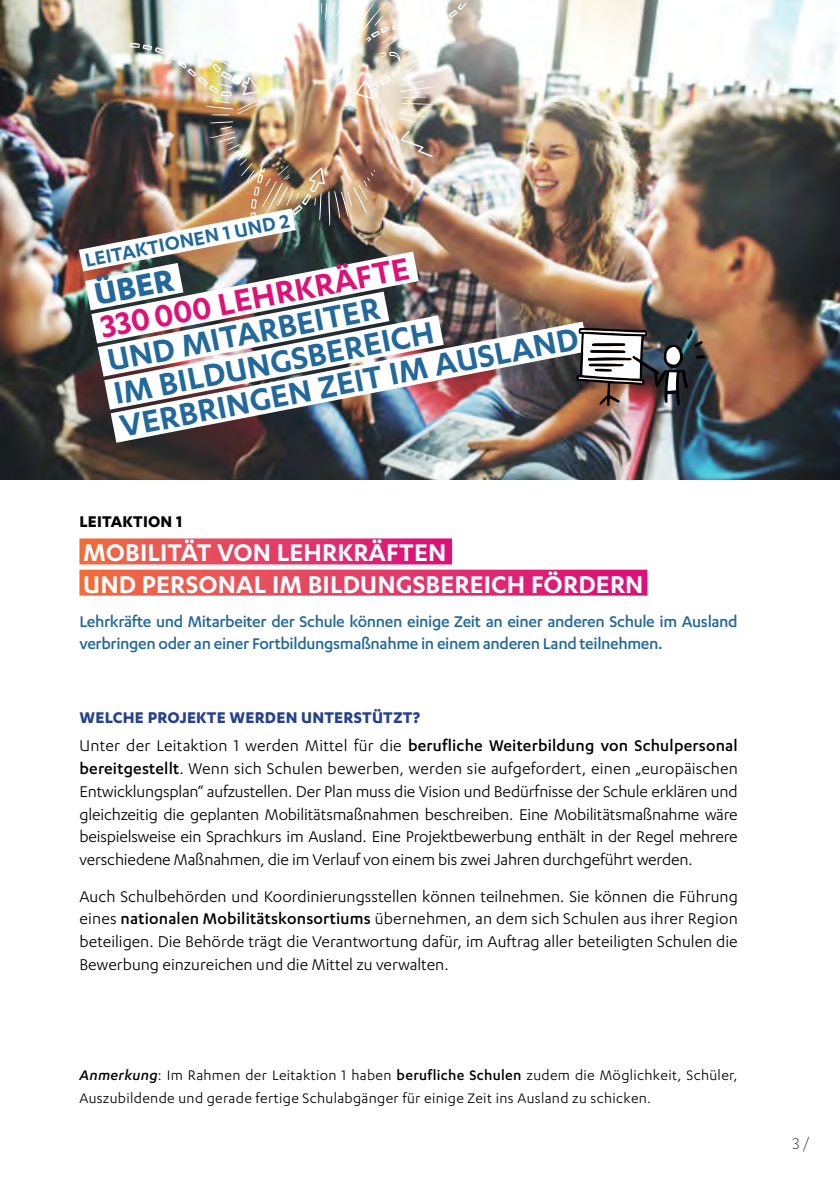
<style>
.page{position:relative;width:840px;height:1191px;background:#fff}
.page>*{position:absolute;margin:0;border:0;box-sizing:border-box;transform-origin:0 0}
.t1{font:600 36px/33.6px "Karbon";color:#22689b}
.t2{font:600 36px "Karbon";color:#dd1178}
.t3{font:700 36px "Karbon";color:#22689b}
.t4{font:600 28px/31.2px "Karbon";letter-spacing:.005em;color:#fff}
.t5{font:600 22px "Karbon";color:#22689b}
.t6{font:18px/22.6px "Karbon";letter-spacing:-.01em;color:#000;text-align:justify}
.t7{font:500 18px/22.6px "Karbon";letter-spacing:-.02em;color:#22689b}
.t8{font:500 18px/28.4px "Karbon";letter-spacing:.01em;color:#000}
.t9{font:700 18px "Karbon";letter-spacing:.01em;color:#000}
.t10{font:300 18px "Karbon";color:#000}
.t11{font:16px/22.6px "Karbon";letter-spacing:.02em;color:#000}
.s1{font-weight:700;color:#25408f}
.s2{font-weight:400}
.s3{font-weight:500}
.s4{font-weight:500;font-style:italic}
</style>
<div class="page">
<img style="left:0;top:0;width:839px;height:479px">
<div style="left:79px;top:538px;width:373px;height:26px;background:linear-gradient(to right,#ef6f45,#da0d80)"></div>
<div style="left:79px;top:569px;width:568px;height:26px;background:linear-gradient(to right,#ef6f45,#da0d80)"></div>
<img style="left:53px;top:3px;width:413px;height:328px">
<img style="left:59px;top:231px;width:392px;height:133px">
<img style="left:65px;top:271px;width:356px;height:126px">
<svg style="left:72px;top:295px;width:404px;height:135px"></svg>
<img style="left:78px;top:301px;width:542px;height:162px">
<img style="left:576px;top:328px;width:129px;height:78px">
<p class="t5" style="left:83px;top:248px;width:209px;rotate:-11deg">LEITAKTIONEN 1 UND 2</p>
<h1 class="t3" style="left:91px;top:274px;width:82px;rotate:-11deg">ÜBER</h1>
<h1 class="t2" style="left:97px;top:307px;width:315px;rotate:-11deg">330 000 LEHRKRÄFTE</h1>
<h1 class="t1" style="left:104px;top:343px;width:468px;rotate:-11deg">UND MITARBEITER<br>IM BILDUNGSBEREICH<br>VERBRINGEN ZEIT IM AUSLAND</h1>
<p class="t9" style="left:79px;top:512px;width:104px">LEITAKTION 1</p>
<h2 class="t4" style="left:83px;top:536px;width:561px">MOBILITÄT VON LEHRKRÄFTEN<br>UND PERSONAL IM BILDUNGSBEREICH FÖRDERN</h2>
<p class="t7" style="left:79px;top:609px;width:659px">Lehrkräfte und Mitarbeiter der Schule können einige Zeit an einer anderen Schule im Ausland verbringen oder an einer Fortbildungsmaßnahme in einem anderen Land teilnehmen.</p>
<p class="t8" style="left:79px;top:703px;width:659px"><span class="s1">WELCHE PROJEKTE WERDEN UNTERSTÜTZT?<br></span><span class="s2">Unter der Leitaktion 1 werden Mittel für die</span> berufliche Weiterbildung von Schulpersonal</p>
<p class="t6" style="left:79px;top:757px;width:659px"><span class="s3">bereitgestellt</span>. Wenn sich Schulen bewerben, werden sie aufgefordert, einen „europäischen Entwicklungsplan“ aufzustellen. Der Plan muss die Vision und Bedürfnisse der Schule erklären und gleichzeitig die geplanten Mobilitätsmaßnahmen beschreiben. Eine Mobilitätsmaßnahme wäre beispielsweise ein Sprachkurs im Ausland. Eine Projektbewerbung enthält in der Regel mehrere verschiedene Maßnahmen, die im Verlauf von einem bis zwei Jahren durchgeführt werden.</p>
<p class="t6" style="left:79px;top:884px;width:659px">Auch Schulbehörden und Koordinierungsstellen können teilnehmen. Sie können die Führung eines <span class="s3">nationalen Mobilitätskonsortiums</span> übernehmen, an dem sich Schulen aus ihrer Region beteiligen. Die Behörde trägt die Verantwortung dafür, im Auftrag aller beteiligten Schulen die Bewerbung einzureichen und die Mittel zu verwalten.</p>
<p class="t11" style="left:79px;top:1063px;width:659px"><span class="s4">Anmerkung</span>: Im Rahmen der Leitaktion 1 haben <span class="s3">berufliche Schulen</span> zudem die Möglichkeit, Schüler,<br>Auszubildende und gerade fertige Schulabgänger für einige Zeit ins Ausland zu schicken.</p>
<p class="t10" style="left:792px;top:1134px;width:19px">3 /</p>
</div>
